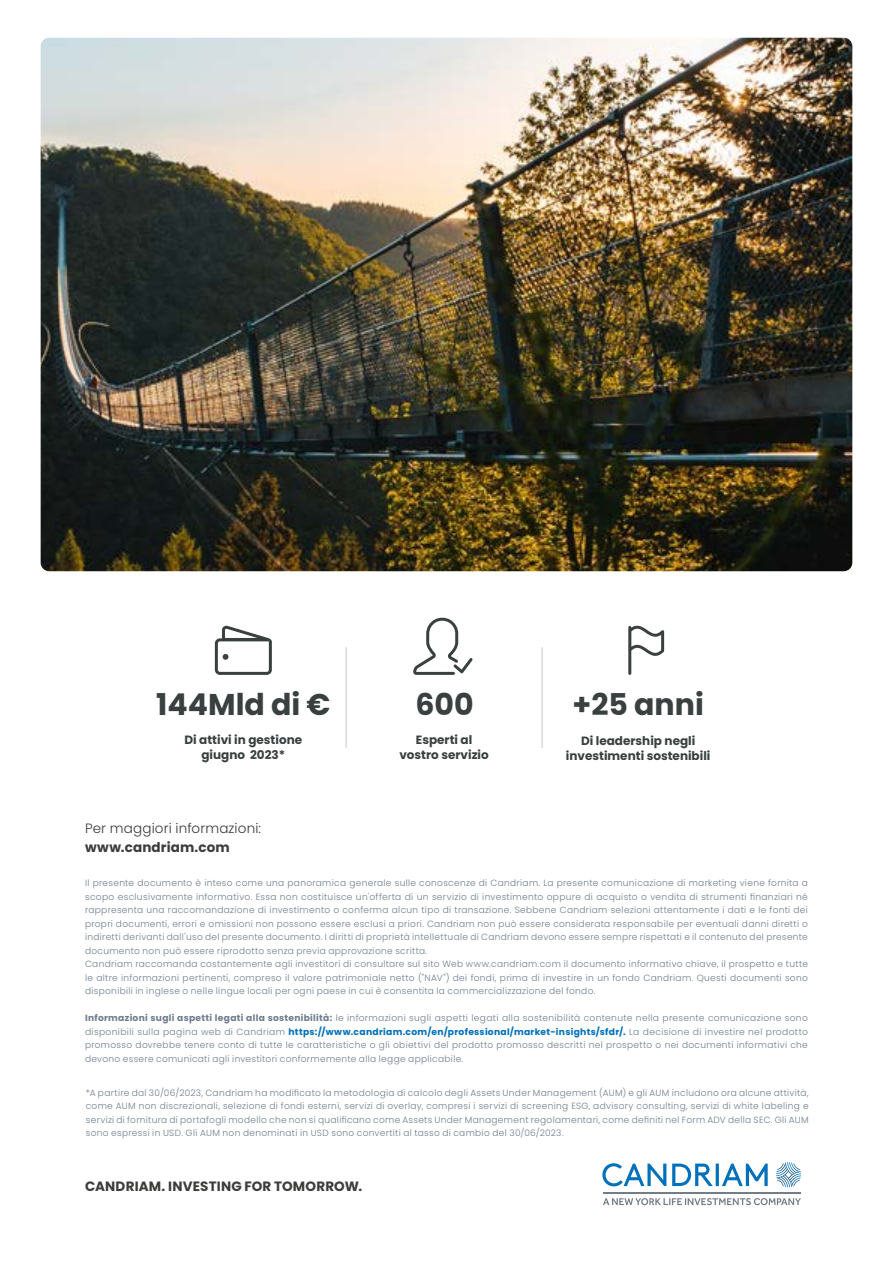
<style>
.page{position:relative;width:893px;height:1263px;background:#fff}
.page>*{position:absolute;margin:0;border:0;box-sizing:border-box;transform-origin:0 0}
.t1{font:700 30px "Poppins";color:#39403f}
.t2{font:700 13.5px "Poppins";letter-spacing:.01em;color:#3c3c3b}
.t3{font:300 13.5px "Poppins";letter-spacing:.01em;color:#3c3c3b}
.t4{font:700 12px/15px "Poppins";color:#39403f;text-align:center}
.t5{font:300 9px/13.5px "Poppins";letter-spacing:.035em;color:#6e7c8d;text-align:justify}
.s1{font-weight:700}
.s2{font-weight:700;color:#0070ba}
</style>
<div class="page">
<img style="left:41px;top:38px;width:811px;height:533px">
<hr style="left:346px;top:647px;width:1px;height:101px;background:#c6c6c6">
<hr style="left:542px;top:647px;width:1px;height:101px;background:#c6c6c6">
<svg style="left:413px;top:617px;width:60px;height:58px"></svg>
<svg style="left:215px;top:625px;width:57px;height:50px"></svg>
<svg style="left:628px;top:625px;width:36px;height:50px"></svg>
<svg style="left:776px;top:1162px;width:25px;height:25px"></svg>
<svg style="left:603px;top:1198px;width:198px;height:7px"></svg>
<hr style="left:603px;top:1192px;width:198px;height:1px;background:#747c87">
<svg style="left:602px;top:1163px;width:166px;height:23px"></svg>
<h1 class="t1" style="left:156px;top:687px;width:176px">144Mld di €</h1>
<h3 class="t4" style="left:185px;top:732px;width:119px">Di attivi in gestione giugno 2023*</h3>
<h2 class="t3" style="left:85px;top:820px;width:177px">Per maggiori informazioni:</h2>
<h2 class="t2" style="left:85px;top:840px;width:146px">www.candriam.com</h2>
<h1 class="t1" style="left:415px;top:687px;width:60px">600</h1>
<h3 class="t4" style="left:399px;top:732px;width:91px">Esperti al vostro servizio</h3>
<h1 class="t1" style="left:572px;top:687px;width:133px">+25 anni</h1>
<h3 class="t4" style="left:566px;top:733px;width:146px">Di leadership negli investimenti sostenibili</h3>
<p class="t5" style="left:85px;top:876px;width:724px;text-align:left">Il presente documento è inteso come una panoramica generale sulle conoscenze di Candriam. La presente comunicazione di marketing viene fornita a scopo esclusivamente informativo. Essa non costituisce un'offerta di un servizio di investimento oppure di acquisto o vendita di strumenti finanziari né rappresenta una raccomandazione di investimento o conferma alcun tipo di transazione. Sebbene Candriam selezioni attentamente i dati e le fonti dei propri documenti, errori e omissioni non possono essere esclusi a priori. Candriam non può essere considerata responsabile per eventuali danni diretti o indiretti derivanti dall'uso del presente documento. I diritti di proprietà intellettuale di Candriam devono essere sempre rispettati e il contenuto del presente documento non può essere riprodotto senza previa approvazione scritta.<br>Candriam raccomanda costantemente agli investitori di consultare sul sito Web www.candriam.com il documento informativo chiave, il prospetto e tutte le altre informazioni pertinenti, compreso il valore patrimoniale netto ("NAV") dei fondi, prima di investire in un fondo Candriam. Questi documenti sono disponibili in inglese o nelle lingue locali per ogni paese in cui è consentita la commercializzazione del fondo.</p>
<p class="t5" style="left:85px;top:1011px;width:724px"><span class="s1">Informazioni sugli aspetti legati alla sostenibilità:</span> le informazioni sugli aspetti legati alla sostenibilità contenute nella presente comunicazione sono disponibili sulla pagina web di Candriam <span class="s2">https://www.candriam.com/en/professional/market-insights/sfdr/.</span> La decisione di investire nel prodotto promosso dovrebbe tenere conto di tutte le caratteristiche o gli obiettivi del prodotto promosso descritti nel prospetto o nei documenti informativi che devono essere comunicati agli investitori conformemente alla legge applicabile.</p>
<p class="t5" style="left:86px;top:1086px;width:724px">*A partire dal 30/06/2023, Candriam ha modificato la metodologia di calcolo degli Assets Under Management (AUM) e gli AUM includono ora alcune attività, come AUM non discrezionali, selezione di fondi esterni, servizi di overlay, compresi i servizi di screening ESG, advisory consulting, servizi di white labeling e servizi di fornitura di portafogli modello che non si qualificano come Assets Under Management regolamentari, come definiti nel Form ADV della SEC. Gli AUM sono espressi in USD. Gli AUM non denominati in USD sono convertiti al tasso di cambio del 30/06/2023.</p>
<h2 class="t2" style="left:85px;top:1178px;width:279px">CANDRIAM. INVESTING FOR TOMORROW.</h2>
</div>
